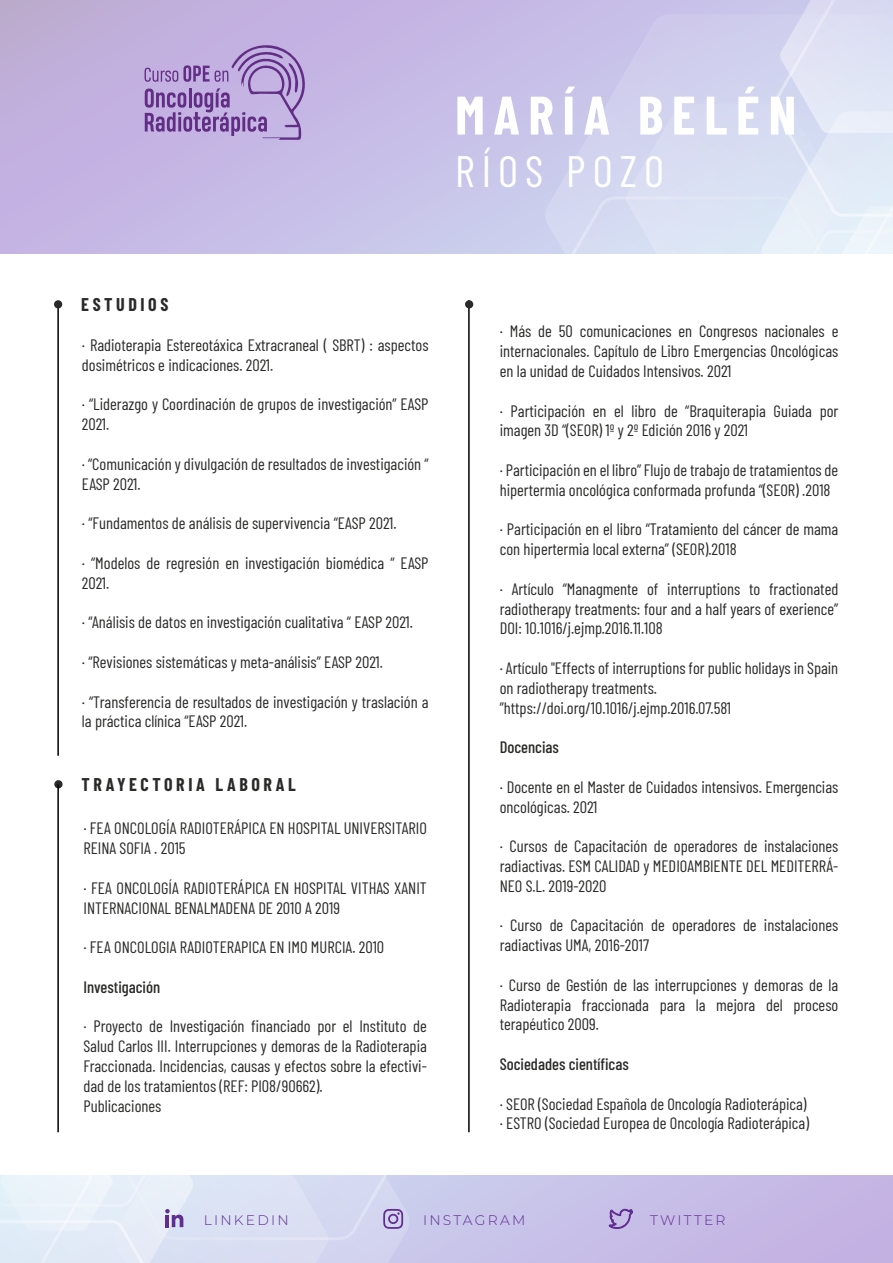
<style>
.page{position:relative;width:893px;height:1263px;background:#fff}
.page>*{position:absolute;margin:0;border:0;box-sizing:border-box;transform-origin:0 0}
.t1{font:700 54.15px "Barlow Condensed";letter-spacing:.16em;color:#fff}
.t2{font:43.95px "Barlow Condensed";letter-spacing:.16em;color:#fff}
.t3{font:700 18px "Barlow Condensed";letter-spacing:.2em;color:#2a2a29}
.t4{font:16.5px/19.8px "Barlow Condensed";color:#2a2a29}
.t5{font:500 16.5px "Barlow Condensed";color:#2a2a29}
.t6{font:300 13.95px "Montserrat";letter-spacing:.16em;color:#622d91}
</style>
<div class="page">
<div style="left:54px;top:780px;width:9px;height:8px;background:#2a2a29;border-radius:50%"></div>
<div style="left:0;top:0;width:893px;height:253px;background:linear-gradient(to bottom,#c2b0de,#c8c0ea)"></div>
<svg style="left:514px;top:0;width:379px;height:253px;background:#d5d7f0"></svg>
<div style="left:0;top:1175px;width:893px;height:88px;background:linear-gradient(to bottom,#c8c1e8,#c6b9e6)"></div>
<svg style="left:609px;top:1209px;width:24px;height:20px"></svg>
<svg style="left:0;top:1175px;width:440px;height:88px;background:#dbe0f3"></svg>
<svg style="left:145px;top:42px;width:162px;height:98px;background:#ad94cd"></svg>
<hr style="left:57px;top:303px;width:2px;height:453px;background:#000">
<hr style="left:468px;top:300px;width:2px;height:832px;background:#000">
<div style="left:54px;top:300px;width:8px;height:8px;background:#2a2a29;border-radius:50%"></div>
<div style="left:465px;top:300px;width:8px;height:8px;background:#2a2a29;border-radius:50%"></div>
<hr style="left:57px;top:784px;width:2px;height:348px;background:#000">
<h1 class="t1" style="left:455px;top:77px;width:343px">MARÍA BELÉN</h1>
<h2 class="t2" style="left:455px;top:140px;width:210px">RÍOS POZO</h2>
<p class="t3" style="left:81px;top:291px;width:89px">ESTUDIOS</p>
<p class="t4" style="left:82px;top:334px;width:348px">· Radioterapia Estereotáxica Extracraneal ( SBRT) : aspectos dosimétricos e indicaciones. 2021.</p>
<p class="t4" style="left:82px;top:393px;width:348px">· “Liderazgo y Coordinación de grupos de investigación” EASP<br>2021.</p>
<p class="t4" style="left:82px;top:453px;width:348px">· “Comunicación y divulgación de resultados de investigación “<br>EASP 2021.</p>
<p class="t4" style="left:82px;top:512px;width:316px">· “Fundamentos de análisis de supervivencia “EASP 2021.</p>
<p class="t4" style="left:82px;top:552px;width:348px">· “Modelos de regresión en investigación biomédica “ EASP<br>2021.</p>
<p class="t4" style="left:82px;top:611px;width:333px">· “Análisis de datos en investigación cualitativa “ EASP 2021.</p>
<p class="t4" style="left:82px;top:651px;width:302px">· “Revisiones sistemáticas y meta-análisis” EASP 2021.</p>
<p class="t4" style="left:82px;top:690px;width:348px">· “Transferencia de resultados de investigación y traslación a la práctica clínica “EASP 2021.</p>
<p class="t3" style="left:82px;top:772px;width:216px">TRAYECTORIA LABORAL</p>
<p class="t4" style="left:83px;top:817px;width:345px">· FEA ONCOLOGÍA RADIOTERÁPICA EN HOSPITAL UNIVERSITARIO<br>REINA SOFIA . 2015</p>
<p class="t4" style="left:83px;top:877px;width:345px">· FEA ONCOLOGÍA RADIOTERÁPICA EN HOSPITAL VITHAS XANIT<br>INTERNACIONAL BENALMADENA DE 2010 A 2019</p>
<p class="t4" style="left:83px;top:936px;width:302px">· FEA ONCOLOGIA RADIOTERAPICA EN IMO MURCIA. 2010</p>
<p class="t5" style="left:83px;top:975px;width:78px">Investigación</p>
<p class="t4" style="left:83px;top:1015px;width:345px">· Proyecto de Investigación financiado por el Instituto de Salud Carlos III. Interrupciones y demoras de la Radioterapia Fraccionada. Incidencias, causas y efectos sobre la efectivi&shy;dad de los tratamientos (REF: PI08/90662).<br>Publicaciones</p>
<p class="t4" style="left:500px;top:320px;width:340px;text-align:justify">· Más de 50 comunicaciones en Congresos nacionales e internacionales. Capítulo de Libro Emergencias Oncológicas en la unidad de Cuidados Intensivos. 2021</p>
<p class="t4" style="left:500px;top:399px;width:340px">· Participación en el libro de “Braquiterapia Guiada por imagen 3D “(SEOR) 1º y 2º Edición 2016 y 2021</p>
<p class="t4" style="left:500px;top:459px;width:340px">· Participación en el libro” Flujo de trabajo de tratamientos de hipertermia oncológica conformada profunda “(SEOR) .2018</p>
<p class="t4" style="left:500px;top:518px;width:340px">· Participación en el libro “Tratamiento del cáncer de mama con hipertermia local externa” (SEOR).2018</p>
<p class="t4" style="left:500px;top:578px;width:340px;text-align:justify">· Artículo “Managmente of interruptions to fractionated radiotherapy treatments: four and a half years of exerience” DOI: 10.1016/j.ejmp.2016.11.108</p>
<p class="t4" style="left:500px;top:657px;width:340px">· Artículo "Effects of interruptions for public holidays in Spain on radiotherapy treatments. ”https://doi.org/10.1016/j.ejmp.2016.07.581</p>
<p class="t5" style="left:500px;top:735px;width:61px">Docencias</p>
<p class="t4" style="left:500px;top:776px;width:340px">· Docente en el Master de Cuidados intensivos. Emergencias oncológicas. 2021</p>
<p class="t4" style="left:500px;top:835px;width:340px;text-align:justify">· Cursos de Capacitación de operadores de instalaciones radiactivas. ESM CALIDAD y MEDIOAMBIENTE DEL MEDITERRÁ-NEO S.L. 2019-2020</p>
<p class="t4" style="left:500px;top:914px;width:340px">· Curso de Capacitación de operadores de instalaciones radiactivas UMA, 2016-2017</p>
<p class="t4" style="left:500px;top:974px;width:340px;text-align:justify">· Curso de Gestión de las interrupciones y demoras de la Radioterapia fraccionada para la mejora del proceso terapéutico 2009.</p>
<p class="t5" style="left:500px;top:1052px;width:131px">Sociedades científicas</p>
<p class="t4" style="left:500px;top:1092px;width:311px">· SEOR (Sociedad Española de Oncología Radioterápica) · ESTRO (Sociedad Europea de Oncología Radioterápica)</p>
<p class="t6" style="left:204px;top:1210px;width:86px">LINKEDIN</p>
<p class="t6" style="left:423px;top:1210px;width:104px">INSTAGRAM</p>
<p class="t6" style="left:650px;top:1210px;width:77px">TWITTER</p>
</div>
